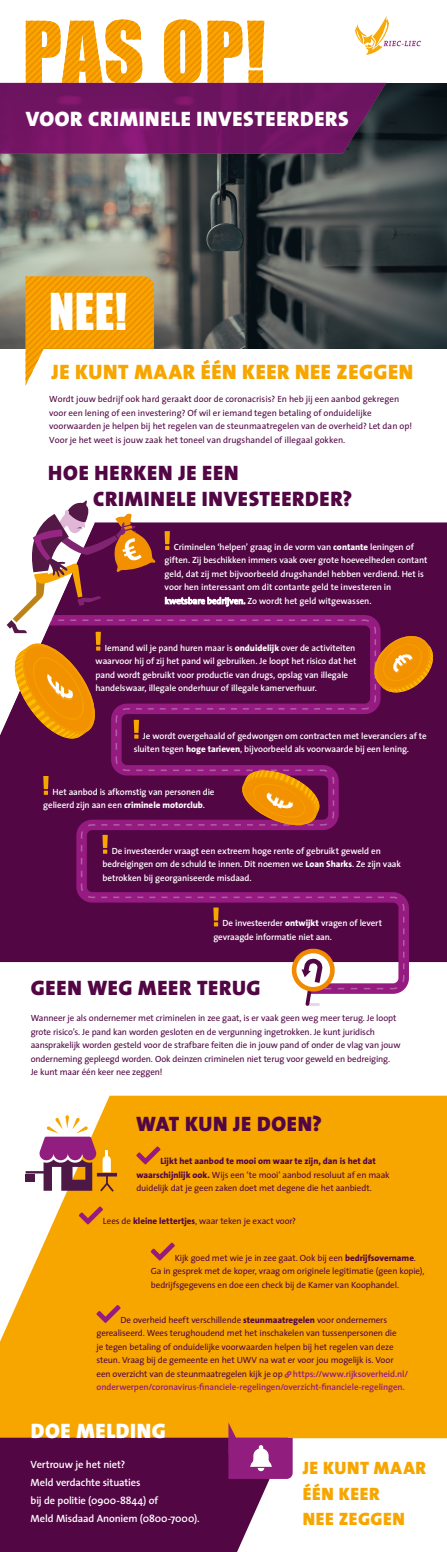
<style>
.page{position:relative;width:447px;height:1552px;background:#fff}
.page>*{position:absolute;margin:0;border:0;box-sizing:border-box;transform-origin:0 0}
.t1{font:46.65px "Impact";color:#fff}
.t2{font:900 21px/25.5px "The Sans";letter-spacing:.035em;color:#520644}
.t3{font:900 21px "The Sans";letter-spacing:.03em;color:#fff}
.t4{font:900 21px "The Sans";letter-spacing:.025em;color:#f7a600}
.t5{font:900 18px/25.5px "The Sans";letter-spacing:.035em;color:#f7a600}
.t6{font:600 10.5px/18px "The Sans";letter-spacing:-.01em;color:#fff}
.t7{font:9px/13.5px "The Sans";letter-spacing:-.01em;color:#520644}
.t8{font:600 9px/13.5px "The Sans";letter-spacing:-.01em;color:#fff}
.s1{font-weight:800}
.s2{font-weight:600;color:#951b81}
</style>
<div class="page">
<div style="left:0;top:1096px;width:446px;height:342px;background:#f7a600"></div>
<div style="left:0;top:1438px;width:270px;height:114px;background:#520644"></div>
<img style="left:0;top:83px;width:446px;height:266px">
<svg style="left:0;top:16px;width:420px;height:138px"></svg>
<svg style="left:26px;top:276px;width:128px;height:109px"></svg>
<div style="left:0;top:522px;width:446px;height:440px;background:#520644"></div>
<svg style="left:26px;top:610px;width:388px;height:384px"></svg>
<svg style="left:35px;top:619px;width:370px;height:371px;background:#6b215d"></svg>
<svg style="left:0;top:500px;width:358px;height:253px"></svg>
<svg style="left:371px;top:636px;width:61px;height:57px;background:#cd7324"></svg>
<svg style="left:98px;top:770px;width:221px;height:57px;background:#862f43"></svg>
<svg style="left:291px;top:949px;width:92px;height:57px"></svg>
<svg style="left:136px;top:1146px;width:24px;height:18px"></svg>
<svg style="left:79px;top:1206px;width:24px;height:18px"></svg>
<svg style="left:151px;top:1243px;width:24px;height:18px"></svg>
<svg style="left:96px;top:1305px;width:24px;height:18px"></svg>
<hr style="left:97px;top:1173px;width:20px;height:3px;background:#4d1846">
<svg style="left:26px;top:1115px;width:89px;height:79px"></svg>
<svg style="left:228px;top:1423px;width:64px;height:56px;background:#b35269"></svg>
<svg style="left:284px;top:1371px;width:7px;height:7px"></svg>
<h2 class="t3" style="left:26px;top:101px;width:324px">VOOR CRIMINELE INVESTEERDERS</h2>
<h1 class="t1" style="left:49px;top:275px;width:79px">NEE!</h1>
<h2 class="t4" style="left:51px;top:354px;width:363px">JE KUNT MAAR ÉÉN KEER NEE ZEGGEN</h2>
<p class="t7" style="left:49px;top:392px;width:364px">Wordt jouw bedrijf ook hard geraakt door de coronacrisis? En heb jij een aanbod gekregen voor een lening of een investering? Of wil er iemand tegen betaling of onduidelijke voorwaarden je helpen bij het regelen van de steunmaatregelen van de overheid? Let dan op!<br>Voor je het weet is jouw zaak het toneel van drugshandel of illegaal gokken.</p>
<h2 class="t2" style="left:93px;top:460px;width:260px;text-indent:-45px">HOE HERKEN JE EEN<br>CRIMINELE INVESTEERDER?</h2>
<p class="t8" style="left:164px;top:540px;width:264px;text-indent:9px">Criminelen ‘helpen’ graag in de vorm van <span class="s1">contante</span> leningen of giften. Zij beschikken immers vaak over grote hoeveelheden contant geld, dat zij met bijvoorbeeld drugshandel hebben verdiend. Het is voor hen interessant om dit contante geld te investeren in kwetsbare bedrijven. Zo wordt het geld witgewassen.</p>
<p class="t8" style="left:95px;top:641px;width:262px;text-indent:9px">Iemand wil je pand huren maar is <span class="s1">onduidelijk</span> over de activiteiten waarvoor hij of zij het pand wil gebruiken. Je loopt het risico dat het pand wordt gebruikt voor productie van drugs, opslag van illegale handelswaar, illegale onderhuur of illegale kamerverhuur.</p>
<p class="t8" style="left:134px;top:729px;width:294px;text-indent:9px">Je wordt overgehaald of gedwongen om contracten met leveranciers af te sluiten tegen <span class="s1">hoge tarieven</span>, bijvoorbeeld als voorwaarde bij een lening.</p>
<p class="t8" style="left:43px;top:785px;width:173px;text-indent:9px">Het aanbod is afkomstig van personen die gelieerd zijn aan een <span class="s1">criminele motorclub</span>.</p>
<p class="t8" style="left:102px;top:844px;width:300px;text-indent:9px">De investeerder vraagt een extreem hoge rente of gebruikt geweld en bedreigingen om de schuld te innen. Dit noemen we <span class="s1">Loan Sharks</span>. Ze zijn vaak betrokken bij georganiseerde misdaad.</p>
<p class="t8" style="left:213px;top:916px;width:170px;text-indent:9px">De investeerder <span class="s1">ontwijkt</span> vragen of levert gevraagde informatie niet aan.</p>
<h2 class="t2" style="left:31px;top:975px;width:231px">GEEN WEG MEER TERUG</h2>
<p class="t7" style="left:31px;top:1011px;width:371px">Wanneer je als ondernemer met criminelen in zee gaat, is er vaak geen weg meer terug. Je loopt grote risico’s. Je pand kan worden gesloten en de vergunning ingetrokken. Je kunt juridisch aansprakelijk worden gesteld voor de strafbare feiten die in jouw pand of onder de vlag van jouw onderneming gepleegd worden. Ook deinzen criminelen niet terug voor geweld en bedreiging.<br>Je kunt maar één keer nee zeggen!</p>
<h2 class="t2" style="left:136px;top:1111px;width:187px">WAT KUN JE DOEN?</h2>
<p class="t7" style="left:136px;top:1154px;width:255px;text-indent:24px"><span class="s1">Lijkt het aanbod te mooi om waar te zijn, dan is het dat waarschijnlijk ook.</span> Wijs een ‘te mooi’ aanbod resoluut af en maak duidelijk dat je geen zaken doet met degene die het aanbiedt.</p>
<p class="t7" style="left:103px;top:1214px;width:194px">Lees de <span class="s1">kleine lettertjes</span>, waar teken je exact voor?</p>
<p class="t7" style="left:151px;top:1250px;width:275px;text-indent:24px">Kijk goed met wie je in zee gaat. Ook bij een <span class="s1">bedrijfsovername</span>.<br>Ga in gesprek met de koper, vraag om originele legitimatie (geen kopie), bedrijfsgegevens en doe een check bij de Kamer van Koophandel.</p>
<p class="t7" style="left:96px;top:1313px;width:313px;text-indent:24px">De overheid heeft verschillende <span class="s1">steunmaatregelen</span> voor ondernemers gerealiseerd. Wees terughoudend met het inschakelen van tussenpersonen die<br>je tegen betaling of onduidelijke voorwaarden helpen bij het regelen van deze steun. Vraag bij de gemeente en het UWV na wat er voor jou mogelijk is. Voor een overzicht van de steunmaatregelen kijk je op <span class="s2">https://www.rijksoverheid.nl/ onderwerpen/coronavirus-financiele-regelingen/overzicht-financiele-regelingen.</span></p>
<h2 class="t3" style="left:31px;top:1413px;width:136px">DOE MELDING</h2>
<p class="t6" style="left:31px;top:1456px;width:170px">Vertrouw je het niet?<br>Meld verdachte situaties<br>bij de politie (0900-8844) of<br>Meld Misdaad Anoniem (0800-7000).</p>
<h3 class="t5" style="left:302px;top:1455px;width:125px">JE KUNT MAAR<br>ÉÉN KEER<br>NEE ZEGGEN</h3>
</div>
